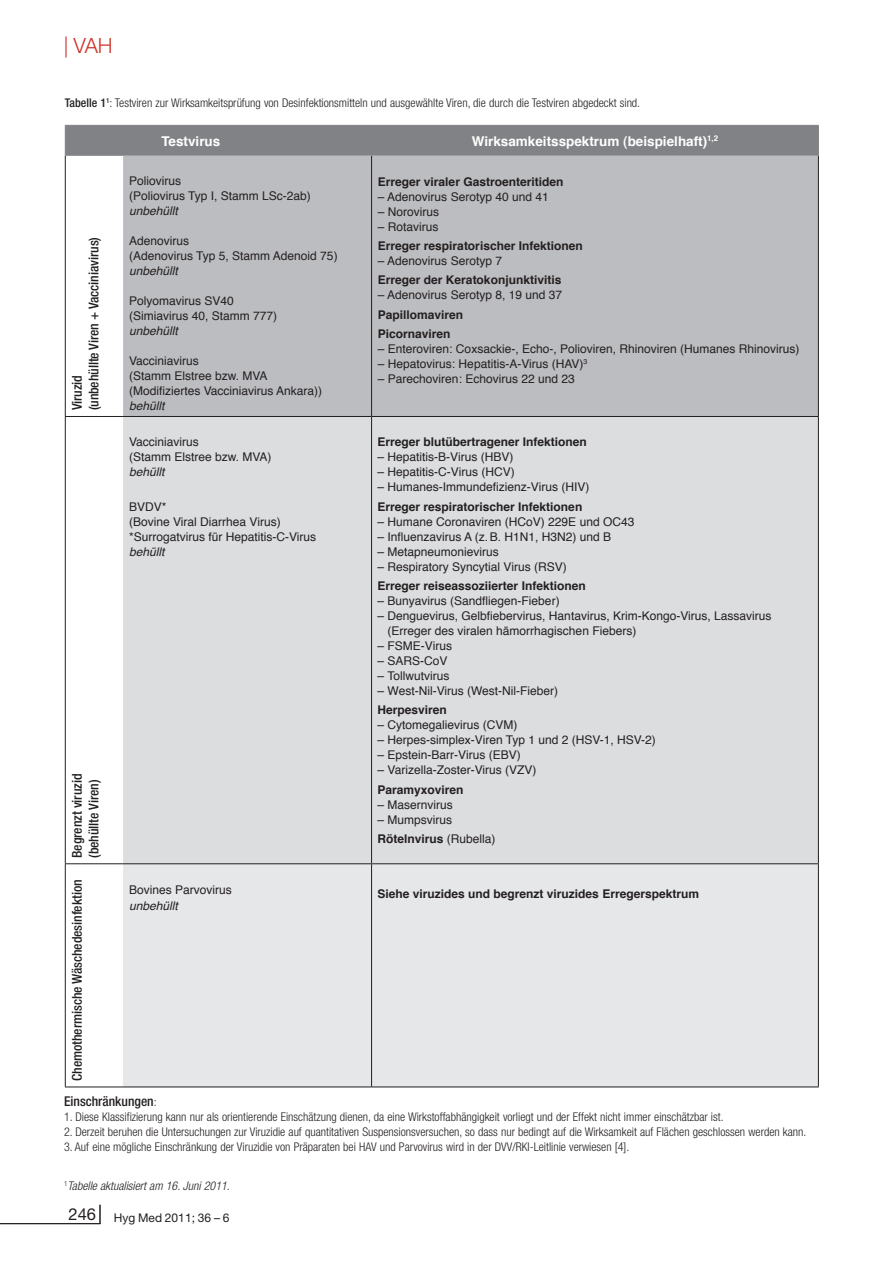
<style>
.page{position:relative;width:893px;height:1263px;background:#fff}
.page>*{position:absolute;margin:0;border:0;box-sizing:border-box;transform-origin:0 0}
.t1{font:300 21px "Helvetica Neue";color:#cc3428}
.t2{font:500 condensed 13.5px/16.5px "Helvetica Neue";color:#231f20}
.t3{font:700 13.5px "Helvetica";color:#fff}
.t4{font:12px/15px "Helvetica";color:#231f20}
.t5{font:300 condensed 12px "Helvetica Neue";color:#231f20}
.t6{font:700 12px/19.2px "Helvetica";color:#231f20}
.t7{font:italic 12px "Helvetica";color:#231f20}
.t8{font:italic 300 condensed 12px "Helvetica Neue";color:#231f20}
.t9{font:12px "Helvetica Neue";color:#231f20}
.s1{font-weight:500}
.s2{font-weight:700}
.s3{font-weight:300;font-size:12px}
</style>
<div class="page">
<hr style="left:0;top:1223px;width:100px;height:1px;background:#231f20">
<svg style="left:100px;top:1205px;width:1px;height:19px"></svg>
<div style="left:66px;top:126px;width:752px;height:30px;background:#808285"></div>
<div style="left:123px;top:156px;width:695px;height:260px;background:#bcbdc0"></div>
<div style="left:123px;top:417px;width:695px;height:446px;background:#dcdddf"></div>
<div style="left:123px;top:864px;width:695px;height:222px;background:#e6e7e9"></div>
<hr style="left:65px;top:156px;width:1px;height:260px;background:#231f20">
<hr style="left:65px;top:864px;width:1px;height:222px;background:#231f20">
<hr style="left:818px;top:864px;width:1px;height:222px;background:#231f20">
<hr style="left:65px;top:125px;width:58px;height:1px;background:#808285">
<hr style="left:65px;top:126px;width:1px;height:30px;background:#808285">
<hr style="left:123px;top:125px;width:249px;height:1px;background:#808285">
<hr style="left:372px;top:125px;width:447px;height:1px;background:#808285">
<hr style="left:818px;top:126px;width:1px;height:30px;background:#808285">
<hr style="left:65px;top:863px;width:58px;height:1px;background:#231f20">
<hr style="left:123px;top:863px;width:249px;height:1px;background:#231f20">
<hr style="left:372px;top:863px;width:447px;height:1px;background:#231f20">
<hr style="left:65px;top:1086px;width:58px;height:1px;background:#231f20">
<hr style="left:123px;top:1086px;width:249px;height:1px;background:#231f20">
<hr style="left:372px;top:1086px;width:447px;height:1px;background:#231f20">
<hr style="left:123px;top:416px;width:249px;height:1px;background:#231f20">
<hr style="left:65px;top:416px;width:58px;height:1px;background:#231f20">
<hr style="left:372px;top:416px;width:447px;height:1px;background:#231f20">
<hr style="left:371px;top:156px;width:1px;height:260px;background:#231f20">
<hr style="left:818px;top:156px;width:1px;height:260px;background:#231f20">
<hr style="left:371px;top:417px;width:1px;height:446px;background:#231f20">
<hr style="left:818px;top:417px;width:1px;height:446px;background:#231f20">
<hr style="left:65px;top:417px;width:1px;height:446px;background:#231f20">
<hr style="left:371px;top:864px;width:1px;height:222px;background:#231f20">
<h1 class="t1" style="left:64px;top:33px;width:50px">| VAH</h1>
<p class="t5" style="left:65px;top:95px;width:577px"><span class="s1">Tabelle 1</span><sup>1</sup>: Testviren zur Wirksamkeitsprüfung von Desinfektionsmitteln und ausgewählte Viren, die durch die Testviren abgedeckt sind.</p>
<p class="t2" style="left:69px;top:410px;width:175px;rotate:-90deg">Viruzid<br>(unbehüllte Viren + Vacciniavirus)</p>
<p class="t2" style="left:69px;top:858px;width:86px;rotate:-90deg">Begrenzt viruzid (behüllte Viren)</p>
<p class="t3" style="left:161px;top:130px;width:60px">Testvirus</p>
<p class="t3" style="left:472px;top:130px;width:248px">Wirksamkeitsspektrum (beispielhaft)<sup>1,2</sup></p>
<p class="t4" style="left:129px;top:174px;width:183px">Poliovirus<br>(Poliovirus Typ I, Stamm LSc-2ab)</p>
<p class="t7" style="left:129px;top:202px;width:50px">unbehüllt</p>
<p class="t4" style="left:129px;top:234px;width:210px">Adenovirus<br>(Adenovirus Typ 5, Stamm Adenoid 75)</p>
<p class="t7" style="left:129px;top:262px;width:50px">unbehüllt</p>
<p class="t4" style="left:129px;top:294px;width:150px">Polyomavirus SV40 (Simiavirus 40, Stamm 777)</p>
<p class="t7" style="left:129px;top:322px;width:50px">unbehüllt</p>
<p class="t4" style="left:129px;top:354px;width:195px">Vacciniavirus<br>(Stamm Elstree bzw. MVA (Modifiziertes Vacciniavirus Ankara))</p>
<p class="t7" style="left:129px;top:397px;width:37px">behüllt</p>
<p class="t4" style="left:129px;top:435px;width:144px">Vacciniavirus<br>(Stamm Elstree bzw. MVA)</p>
<p class="t7" style="left:129px;top:463px;width:37px">behüllt</p>
<p class="t4" style="left:129px;top:499px;width:189px">BVDV*<br>(Bovine Viral Diarrhea Virus) *Surrogatvirus für Hepatitis-C-Virus</p>
<p class="t7" style="left:129px;top:542px;width:37px">behüllt</p>
<p class="t6" style="left:378px;top:172px;width:187px">Erreger viraler Gastroenteritiden</p>
<p class="t4" style="left:378px;top:189px;width:172px">– Adenovirus Serotyp 40 und 41</p>
<p class="t4" style="left:378px;top:204px;width:63px">– Norovirus</p>
<p class="t4" style="left:378px;top:219px;width:62px">– Rotavirus</p>
<p class="t6" style="left:378px;top:236px;width:206px">Erreger respiratorischer Infektionen</p>
<p class="t4" style="left:378px;top:254px;width:126px">– Adenovirus Serotyp 7</p>
<p class="t6" style="left:378px;top:271px;width:185px">Erreger der Keratokonjunktivitis</p>
<p class="t4" style="left:378px;top:288px;width:186px">– Adenovirus Serotyp 8, 19 und 37</p>
<p class="t6" style="left:378px;top:305px;width:87px">Papillomaviren<br>Picornaviren</p>
<p class="t4" style="left:378px;top:341px;width:423px">– Enteroviren: Coxsackie-, Echo-, Polioviren, Rhinoviren (Humanes Rhinovirus)</p>
<p class="t4" style="left:378px;top:356px;width:211px">– Hepatovirus: Hepatitis-A-Virus (HAV)<sup>3</sup></p>
<p class="t4" style="left:378px;top:371px;width:198px">– Parechoviren: Echovirus 22 und 23</p>
<p class="t6" style="left:378px;top:433px;width:211px">Erreger blutübertragener Infektionen</p>
<p class="t4" style="left:378px;top:450px;width:137px">– Hepatitis-B-Virus (HBV)</p>
<p class="t4" style="left:378px;top:465px;width:139px">– Hepatitis-C-Virus (HCV)</p>
<p class="t4" style="left:378px;top:480px;width:213px">– Humanes-Immundefizienz-Virus (HIV)</p>
<p class="t6" style="left:378px;top:497px;width:206px">Erreger respiratorischer Infektionen</p>
<p class="t4" style="left:378px;top:514px;width:258px">– Humane Coronaviren (HCoV) 229E und OC43</p>
<p class="t4" style="left:378px;top:529px;width:235px">– Influenzavirus A (z.B. H1N1, H3N2) und B</p>
<p class="t4" style="left:378px;top:544px;width:123px">– Metapneumonievirus</p>
<p class="t4" style="left:378px;top:559px;width:191px">– Respiratory Syncytial Virus (RSV)</p>
<p class="t6" style="left:378px;top:576px;width:210px">Erreger reiseassoziierter Infektionen</p>
<p class="t4" style="left:378px;top:594px;width:184px">– Bunyavirus (Sandfliegen-Fieber)</p>
<p class="t4" style="left:388px;top:609px;width:385px;text-indent:-10px">– Denguevirus, Gelbfiebervirus, Hantavirus, Krim-Kongo-Virus, Lassavirus (Erreger des viralen hämorrhagischen Fiebers)</p>
<p class="t4" style="left:378px;top:639px;width:76px">– FSME-Virus</p>
<p class="t4" style="left:378px;top:654px;width:72px">– SARS-CoV</p>
<p class="t4" style="left:378px;top:669px;width:73px">– Tollwutvirus</p>
<p class="t4" style="left:378px;top:684px;width:182px">– West-Nil-Virus (West-Nil-Fieber)</p>
<p class="t6" style="left:378px;top:701px;width:71px">Herpesviren</p>
<p class="t4" style="left:378px;top:718px;width:142px">– Cytomegalievirus (CVM)</p>
<p class="t4" style="left:378px;top:733px;width:280px">– Herpes-simplex-Viren Typ 1 und 2 (HSV-1, HSV-2)</p>
<p class="t4" style="left:378px;top:748px;width:145px">– Epstein-Barr-Virus (EBV)</p>
<p class="t4" style="left:378px;top:763px;width:160px">– Varizella-Zoster-Virus (VZV)</p>
<p class="t6" style="left:378px;top:780px;width:88px">Paramyxoviren</p>
<p class="t4" style="left:378px;top:797px;width:77px">– Masernvirus</p>
<p class="t4" style="left:378px;top:810px;width:120px;line-height:19.2px">– Mumpsvirus<br><span class="s2">Rötelnvirus</span> (Rubella)</p>
<p class="t2" style="left:69px;top:1081px;width:203px;rotate:-90deg">Chemothermische Wäschedesinfektion</p>
<p class="t4" style="left:129px;top:882px;width:104px">Bovines Parvovirus</p>
<p class="t7" style="left:129px;top:897px;width:50px">unbehüllt</p>
<p class="t6" style="left:378px;top:885px;width:323px">Siehe viruzides und begrenzt viruzides Erregerspektrum</p>
<p class="t2" style="left:64px;top:1092px;width:94px">Einschränkungen<span class="s3">:</span></p>
<p class="t5" style="left:64px;top:1109px;width:661px">1. Diese Klassifizierung kann nur als orientierende Einschätzung dienen, da eine Wirkstoffabhängigkeit vorliegt und der Effekt nicht immer einschätzbar ist.</p>
<p class="t5" style="left:64px;top:1124px;width:744px">2. Derzeit beruhen die Untersuchungen zur Viruzidie auf quantitativen Suspensionsversuchen, so dass nur bedingt auf die Wirksamkeit auf Flächen geschlossen werden kann.</p>
<p class="t5" style="left:64px;top:1139px;width:567px">3. Auf eine mögliche Einschränkung der Viruzidie von Präparaten bei HAV und Parvovirus wird in der DVV/RKI-Leitlinie verwiesen [4].</p>
<p class="t8" style="left:64px;top:1178px;width:167px"><sup>1</sup>Tabelle aktualisiert am 16. Juni 2011.</p>
<p class="t9" style="left:69px;top:1210px;width:163px"><sup>246</sup> Hyg Med 2011; 36 – 6</p>
</div>
